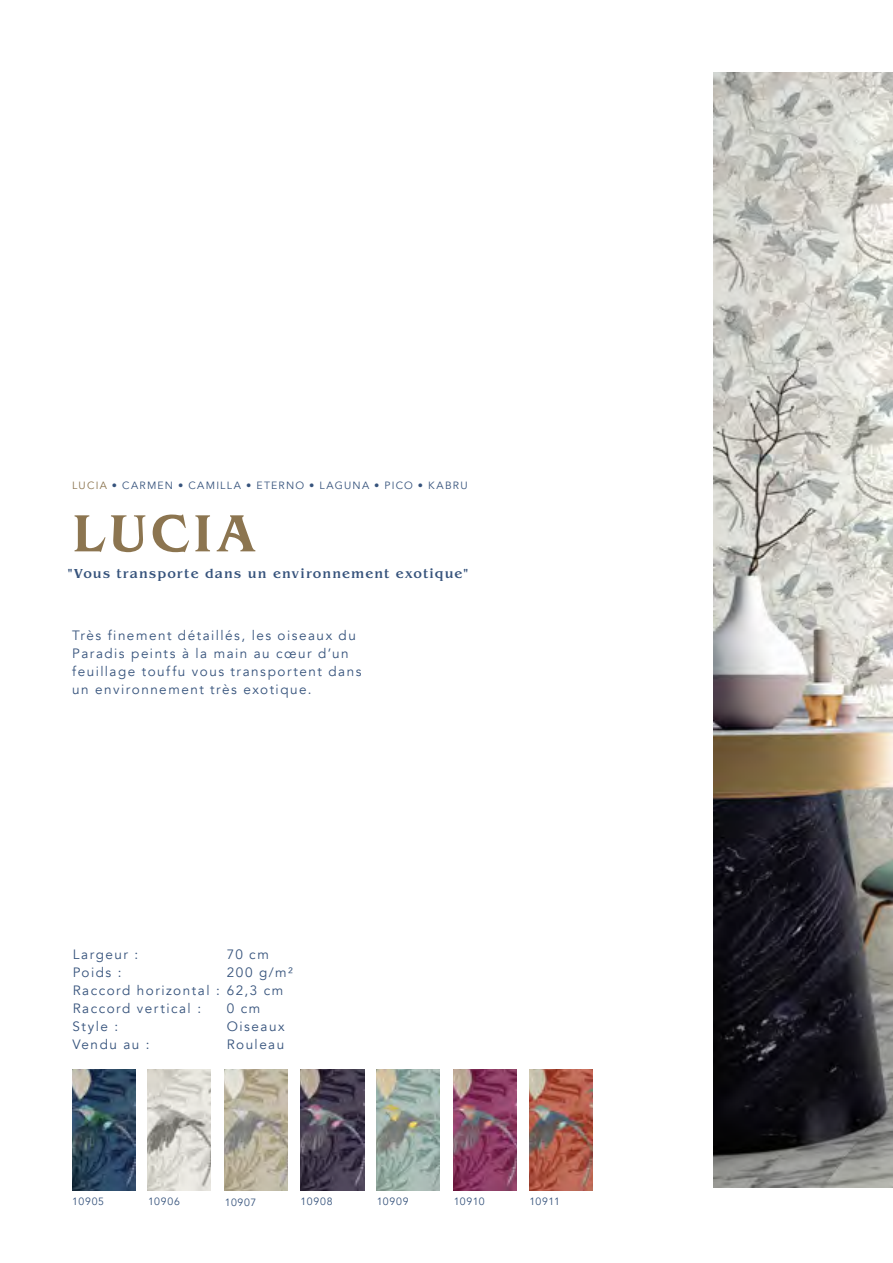
<style>
.page{position:relative;width:893px;height:1263px;background:#fff}
.page>*{position:absolute;margin:0;border:0;box-sizing:border-box;transform-origin:0 0}
.t1{font:500 54px "Benguiat";letter-spacing:.07em;color:#8c7550}
.Texte_courant_drapea{font:13.5px/18px "Avenir";letter-spacing:.11em;color:#36537c}
.t2{font:500 13.5px "Benguiat";letter-spacing:.08em;color:#36537c}
.t3{font:10.5px "Avenir";letter-spacing:.105em;color:#36537c}
.s1{color:#8c7550}
</style>
<div class="page">
<img style="left:72px;top:1069px;width:63px;height:122px">
<img style="left:148px;top:1069px;width:63px;height:122px">
<img style="left:225px;top:1069px;width:63px;height:122px">
<img style="left:301px;top:1069px;width:63px;height:122px">
<img style="left:377px;top:1069px;width:63px;height:122px">
<img style="left:454px;top:1069px;width:63px;height:122px">
<img style="left:529px;top:1069px;width:64px;height:122px">
<img style="left:713px;top:72px;width:180px;height:1116px">
<p class="t3" style="left:72px;top:479px;width:397px"><span class="s1">LUCIA</span> • CARMEN • CAMILLA • ETERNO • LAGUNA • PICO • KABRU</p>
<p class="t1" style="left:72px;top:503px;width:185px">LUCIA</p>
<p class="t2" style="left:68px;top:566px;width:402px">"Vous transporte dans un environnement exotique"</p>
<p class="Texte_courant_drapea" style="left:72px;top:626px;width:291px">Très finement détaillés, les oiseaux du Paradis peints à la main au cœur d’un feuillage touffu vous transportent dans un environnement très exotique.</p>
<p class="Texte_courant_drapea" style="left:73px;top:945px;width:67px">Largeur :</p>
<p class="Texte_courant_drapea" style="left:227px;top:945px;width:44px">70 cm</p>
<p class="Texte_courant_drapea" style="left:73px;top:963px;width:50px">Poids :</p>
<p class="Texte_courant_drapea" style="left:227px;top:963px;width:68px">200 g/m²</p>
<p class="Texte_courant_drapea" style="left:73px;top:981px;width:212px">Raccord horizontal : 62,3 cm</p>
<p class="Texte_courant_drapea" style="left:73px;top:999px;width:130px">Raccord vertical :</p>
<p class="Texte_courant_drapea" style="left:227px;top:999px;width:35px">0 cm</p>
<p class="Texte_courant_drapea" style="left:73px;top:1017px;width:47px">Style :</p>
<p class="Texte_courant_drapea" style="left:227px;top:1017px;width:59px">Oiseaux</p>
<p class="Texte_courant_drapea" style="left:72px;top:1035px;width:79px">Vendu au :</p>
<p class="Texte_courant_drapea" style="left:227px;top:1035px;width:59px">Rouleau</p>
<p class="t3" style="left:72px;top:1195px;width:33px">10905</p>
<p class="t3" style="left:148px;top:1195px;width:33px">10906</p>
<p class="t3" style="left:225px;top:1196px;width:33px">10907</p>
<p class="t3" style="left:301px;top:1195px;width:33px">10908</p>
<p class="t3" style="left:377px;top:1195px;width:33px">10909</p>
<p class="t3" style="left:454px;top:1195px;width:33px">10910</p>
<p class="t3" style="left:529px;top:1195px;width:32px">10911</p>
</div>
